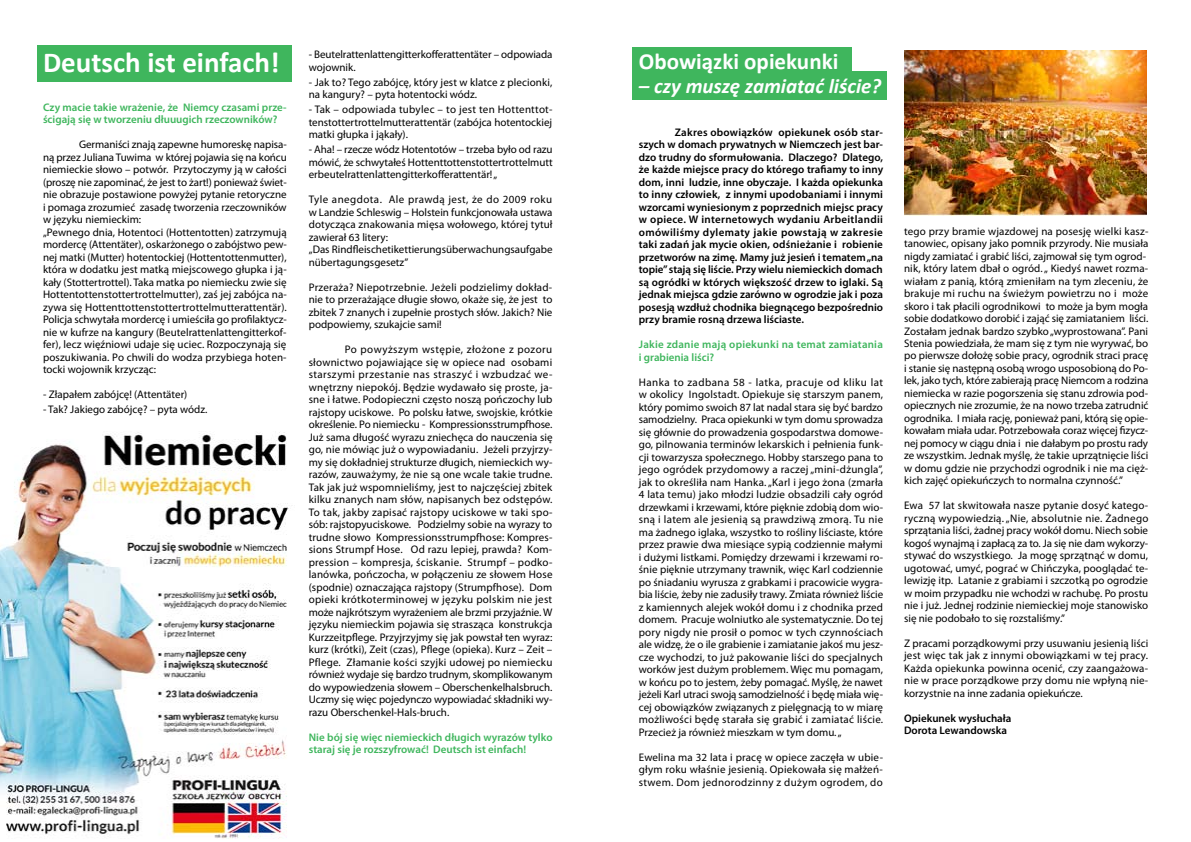
<style>
.page{position:relative;width:1191px;height:842px;background:#fff}
.page>*{position:absolute;margin:0;border:0;box-sizing:border-box;transform-origin:0 0}
.t1{font:700 29px "Calibri";color:#fff}
.t2{font:700 23px "Calibri";color:#fff}
.t3{font:italic 700 21px "Calibri";color:#fff}
.t4{font:11px/12.5px "Myriad Pro";color:#000;text-align:justify}
.t5{font:600 11px/12.5px "Myriad Pro";color:#000;text-align:justify}
.t6{font:600 11px/12.5px "Myriad Pro";color:#3fb65d}
.t7{font:600 11px/12.5px "Myriad Pro";letter-spacing:.02em;color:#3fb65d}
</style>
<div class="page">
<img style="left:0;top:432px;width:289px;height:407px">
<div style="left:632px;top:72px;width:254px;height:28px;background:#3fb65d"></div>
<div style="left:38px;top:46px;width:254px;height:36px;background:#3fb65d"></div>
<div style="left:632px;top:48px;width:219px;height:28px;background:#3fb65d"></div>
<img style="left:904px;top:51px;width:242px;height:164px">
<h1 class="t1" style="left:43px;top:44px;width:238px">Deutsch ist einfach!</h1>
<p class="t6" style="left:43px;top:101px;width:245px">Czy macie takie wrażenie, że Niemcy czasami prze&shy;ścigają się w tworzeniu dłuuugich rzeczowników?</p>
<p class="t4" style="left:43px;top:138px;width:245px;text-align:left;text-indent:36px">Germaniści znają zapewne humoreskę napisa&shy;ną przez Juliana Tuwima w której pojawia się na końcu niemieckie słowo – potwór. Przytoczymy ją w całości (proszę nie zapominać, że jest to żart!) ponieważ świet&shy;nie obrazuje postawione powyżej pytanie retoryczne i pomaga zrozumieć zasadę tworzenia rzeczowników w języku niemieckim:<br>„Pewnego dnia, Hotentoci (Hottentotten) zatrzymują mordercę (Attentäter), oskarżonego o zabójstwo pew&shy;nej matki (Mutter) hotentockiej (Hottentottenmutter), która w dodatku jest matką miejscowego głupka i ją&shy;kały (Stottertrottel). Taka matka po niemiecku zwie się Hottentottenstottertrottelmutter), zaś jej zabójca na&shy;zywa się Hottenttottenstottertrottelmutterattentär).<br>Policja schwytała mordercę i umieściła go profilaktycz&shy;nie w kufrze na kangury (Beutelrattenlattengitterkof&shy;fer), lecz więźniowi udaje się uciec. Rozpoczynają się poszukiwania. Po chwili do wodza przybiega hoten&shy;tocki wojownik krzycząc:</p>
<p class="t4" style="left:43px;top:388px;width:146px">- Złapałem zabójcę! (Attentäter)</p>
<p class="t4" style="left:43px;top:403px;width:166px">- Tak? Jakiego zabójcę? – pyta wódz.</p>
<p class="t4" style="left:309px;top:48px;width:245px">- Beutelrattenlattengitterkofferattentäter – odpowiada wojownik.</p>
<p class="t4" style="left:309px;top:76px;width:245px">- Jak to? Tego zabójcę, który jest w klatce z plecionki, na kangury? – pyta hotentocki wódz.</p>
<p class="t4" style="left:309px;top:103px;width:245px">- Tak – odpowiada tubylec – to jest ten Hottenttot&shy;tenstottertrottelmutterattentär (zabójca hotentockiej matki głupka i jąkały).</p>
<p class="t4" style="left:309px;top:143px;width:245px">- Aha! – rzecze wódz Hotentotów – trzeba było od razu mówić, że schwytałeś Hottenttottenstottertrottelmutt erbeutelrattenlattengitterkofferattentär! „</p>
<p class="t4" style="left:309px;top:193px;width:245px;text-align:left">Tyle anegdota. Ale prawdą jest, że do 2009 roku w Landzie Schleswig – Holstein funkcjonowała ustawa dotycząca znakowania mięsa wołowego, której tytuł zawierał 63 litery:<br>„Das Rindfleischetikettierungsüberwachungsaufgabe nübertagungsgesetz”</p>
<p class="t4" style="left:309px;top:281px;width:245px">Przeraża? Niepotrzebnie. Jeżeli podzielimy dokład&shy;nie to przerażające długie słowo, okaże się, że jest to zbitek 7 znanych i zupełnie prostych słów. Jakich? Nie podpowiemy, szukajcie sami!</p>
<p class="t4" style="left:309px;top:343px;width:245px;text-indent:36px">Po powyższym wstępie, złożone z pozoru słownictwo pojawiające się w opiece nad osobami starszymi przestanie nas straszyć i wzbudzać we&shy;wnętrzny niepokój. Będzie wydawało się proste, ja&shy;sne i łatwe. Podopieczni często noszą pończochy lub rajstopy uciskowe. Po polsku łatwe, swojskie, krótkie określenie. Po niemiecku - Kompressionsstrumpfhose.<br>Już sama długość wyrazu zniechęca do nauczenia się go, nie mówiąc już o wypowiadaniu. Jeżeli przyjrzy&shy;my się dokładniej strukturze długich, niemieckich wy&shy;razów, zauważymy, że nie są one wcale takie trudne.<br>Tak jak już wspomnieliśmy, jest to najczęściej zbitek kilku znanych nam słów, napisanych bez odstępów.<br>To tak, jakby zapisać rajstopy uciskowe w taki spo&shy;sób: rajstopyuciskowe. Podzielmy sobie na wyrazy to trudne słowo Kompressionsstrumpfhose: Kompres&shy;sions Strumpf Hose. Od razu lepiej, prawda? Kom&shy;pression – kompresja, ściskanie. Strumpf – podko&shy;lanówka, pończocha, w połączeniu ze słowem Hose (spodnie) oznaczająca rajstopy (Strumpfhose). Dom opieki krótkoterminowej w języku polskim nie jest może najkrótszym wyrażeniem ale brzmi przyjaźnie. W języku niemieckim pojawia się strasząca konstrukcja Kurzzeitpflege. Przyjrzyjmy się jak powstał ten wyraz: kurz (krótki), Zeit (czas), Pflege (opieka). Kurz – Zeit – Pflege. Złamanie kości szyjki udowej po niemiecku również wydaje się bardzo trudnym, skomplikowanym do wypowiedzenia słowem – Oberschenkelhalsbruch.<br>Uczmy się więc pojedynczo wypowiadać składniki wy&shy;razu Oberschenkel-Hals-bruch.</p>
<p class="t6" style="left:309px;top:730px;width:245px">Nie bój się więc niemieckich długich wyrazów tylko staraj się je rozszyfrować! Deutsch ist einfach!</p>
<h2 class="t2" style="left:639px;top:46px;width:201px">Obowiązki opiekunki</h2>
<h3 class="t3" style="left:639px;top:72px;width:244px">– czy muszę zamiatać liście?</h3>
<p class="t5" style="left:639px;top:125px;width:246px;text-indent:36px">Zakres obowiązków opiekunek osób star&shy;szych w domach prywatnych w Niemczech jest bar&shy;dzo trudny do sformułowania. Dlaczego? Dlatego, że każde miejsce pracy do którego trafiamy to inny dom, inni ludzie, inne obyczaje. I każda opiekunka to inny człowiek, z innymi upodobaniami i innymi wzorcami wyniesionym z poprzednich miejsc pracy w opiece. W internetowych wydaniu Arbeitlandii omówiliśmy dylematy jakie powstają w zakresie taki zadań jak mycie okien, odśnieżanie i robienie przetworów na zimę. Mamy już jesień i tematem „na topie” stają się liście. Przy wielu niemieckich domach są ogródki w których większość drzew to iglaki. Są jednak miejsca gdzie zarówno w ogrodzie jak i poza posesją wzdłuż chodnika biegnącego bezpośrednio przy bramie rosną drzewa liściaste.</p>
<p class="t7" style="left:639px;top:338px;width:245px">Jakie zdanie mają opiekunki na temat zamiatania i grabienia liści?</p>
<p class="t4" style="left:639px;top:375px;width:246px">Hanka to zadbana 58 - latka, pracuje od kliku lat w okolicy Ingolstadt. Opiekuje się starszym panem, który pomimo swoich 87 lat nadal stara się być bardzo samodzielny. Praca opiekunki w tym domu sprowadza się głównie do prowadzenia gospodarstwa domowe&shy;go, pilnowania terminów lekarskich i pełnienia funk&shy;cji towarzysza społecznego. Hobby starszego pana to jego ogródek przydomowy a raczej „mini-dżungla”, jak to określiła nam Hanka. „Karl i jego żona (zmarła 4 lata temu) jako młodzi ludzie obsadzili cały ogród drzewkami i krzewami, które pięknie zdobią dom wio&shy;sną i latem ale jesienią są prawdziwą zmorą. Tu nie ma żadnego iglaka, wszystko to rośliny liściaste, które przez prawie dwa miesiące sypią codziennie małymi i dużymi listkami. Pomiędzy drzewami i krzewami ro&shy;śnie pięknie utrzymany trawnik, więc Karl codziennie po śniadaniu wyrusza z grabkami i pracowicie wygra&shy;bia liście, żeby nie zadusiły trawy. Zmiata również liście z kamiennych alejek wokół domu i z chodnika przed domem. Pracuje wolniutko ale systematycznie. Do tej pory nigdy nie prosił o pomoc w tych czynnościach ale widzę, że o ile grabienie i zamiatanie jakoś mu jesz&shy;cze wychodzi, to już pakowanie liści do specjalnych worków jest dużym problemem. Więc mu pomagam, w końcu po to jestem, żeby pomagać. Myślę, że nawet jeżeli Karl utraci swoją samodzielność i będę miała wię&shy;cej obowiązków związanych z pielęgnacją to w miarę możliwości będę starała się grabić i zamiatać liście.<br>Przecież ja również mieszkam w tym domu. „</p>
<p class="t4" style="left:639px;top:750px;width:246px">Ewelina ma 32 lata i pracę w opiece zaczęła w ubie&shy;głym roku właśnie jesienią. Opiekowała się małżeń&shy;stwem. Dom jednorodzinny z dużym ogrodem, do</p>
<p class="t4" style="left:904px;top:224px;width:246px;text-align:left">tego przy bramie wjazdowej na posesję wielki kasz&shy;tanowiec, opisany jako pomnik przyrody. Nie musiała nigdy zamiatać i grabić liści, zajmował się tym ogrod&shy;nik, który latem dbał o ogród. „ Kiedyś nawet rozma&shy;wiałam z panią, którą zmieniłam na tym zleceniu, że brakuje mi ruchu na świeżym powietrzu no i może skoro i tak płacili ogrodnikowi to może ja bym mogła sobie dodatkowo dorobić i zająć się zamiataniem liści.<br>Zostałam jednak bardzo szybko „wyprostowana”. Pani Stenia powiedziała, że mam się z tym nie wyrywać, bo po pierwsze dołożę sobie pracy, ogrodnik straci pracę i stanie się następną osobą wrogo usposobioną do Po&shy;lek, jako tych, które zabierają pracę Niemcom a rodzina niemiecka w razie pogorszenia się stanu zdrowia pod&shy;opiecznych nie zrozumie, że na nowo trzeba zatrudnić ogrodnika. I miała rację, ponieważ pani, którą się opie&shy;kowałam miała udar. Potrzebowała coraz więcej fizycz&shy;nej pomocy w ciągu dnia i nie dałabym po prostu rady ze wszystkim. Jednak myślę, że takie uprzątnięcie liści w domu gdzie nie przychodzi ogrodnik i nie ma cięż&shy;kich zajęć opiekuńczych to normalna czynność.”</p>
<p class="t4" style="left:904px;top:499px;width:246px">Ewa 57 lat skwitowała nasze pytanie dosyć katego&shy;ryczną wypowiedzią. „Nie, absolutnie nie. Żadnego sprzątania liści, żadnej pracy wokół domu. Niech sobie kogoś wynajmą i zapłacą za to. Ja się nie dam wykorzy&shy;stywać do wszystkiego. Ja mogę sprzątnąć w domu, ugotować, umyć, pograć w Chińczyka, pooglądać te&shy;lewizję itp. Latanie z grabiami i szczotką po ogrodzie w moim przypadku nie wchodzi w rachubę. Po prostu nie i już. Jednej rodzinie niemieckiej moje stanowisko się nie podobało to się rozstaliśmy.”</p>
<p class="t4" style="left:904px;top:637px;width:246px">Z pracami porządkowymi przy usuwaniu jesienią liści jest więc tak jak z innymi obowiązkami w tej pracy.<br>Każda opiekunka powinna ocenić, czy zaangażowa&shy;nie w prace porządkowe przy domu nie wpłyną nie&shy;korzystnie na inne zadania opiekuńcze.</p>
<p class="t5" style="left:904px;top:712px;width:109px">Opiekunek wysłuchała<br>Dorota Lewandowska</p>
</div>
